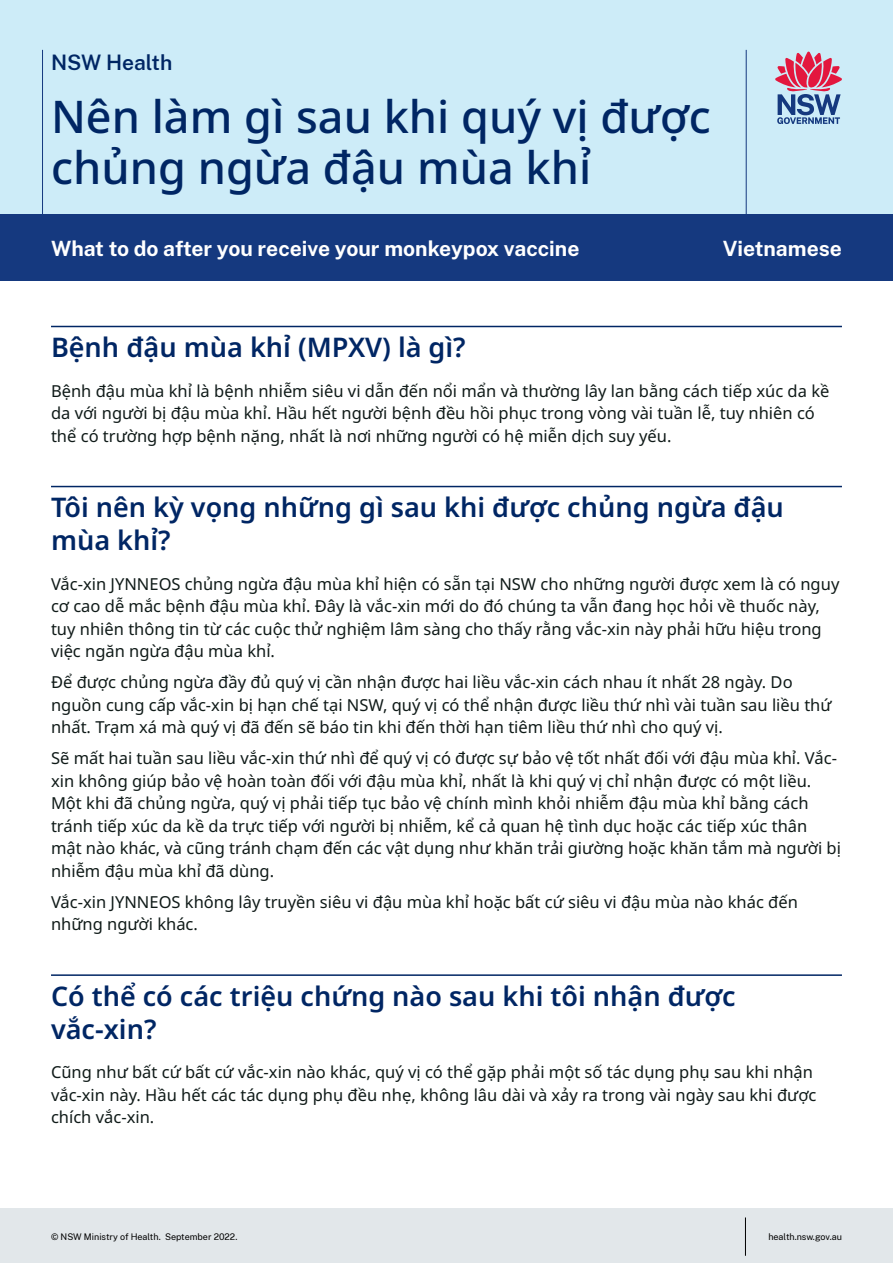
<style>
.page{position:relative;width:893px;height:1263px;background:#fff}
.page>*{position:absolute;margin:0;border:0;box-sizing:border-box;transform-origin:0 0}
.t1{font:500 45px "Noto Sans";color:#002664}
.Head{font:600 27px/33px "Noto Sans";color:#002664}
.t2{font:700 21px "Public Sans";color:#fff}
.t3{font:600 21px "Public Sans";letter-spacing:-.005em;color:#002664}
.Body{font:16.5px/22.5px "Noto Sans";color:#0f1a18}
.t4{font:9px "Public Sans";color:#000}
</style>
<div class="page">
<div style="left:0;top:1208px;width:893px;height:55px;background:#e2e7ea"></div>
<hr style="left:745px;top:1217px;width:1px;height:39px;background:#000">
<div style="left:0;top:0;width:893px;height:214px;background:#cdecf8"></div>
<div style="left:0;top:214px;width:893px;height:66px;background:#15397f"></div>
<svg style="left:775px;top:52px;width:67px;height:72px"></svg>
<hr style="left:51px;top:326px;width:791px;height:1px;background:#002664">
<hr style="left:51px;top:486px;width:791px;height:1px;background:#002664">
<hr style="left:51px;top:974px;width:791px;height:2px;background:#002664">
<hr style="left:746px;top:50px;width:1px;height:169px;background:#15397f">
<hr style="left:42px;top:50px;width:1px;height:169px;background:#15397f">
<p class="t3" style="left:51px;top:47px;width:123px">NSW Health</p>
<p class="t1" style="left:51px;top:85px;width:661px">Nên làm gì sau khi quý vị được</p>
<p class="t1" style="left:51px;top:136px;width:542px">chủng ngừa đậu mùa khỉ</p>
<p class="t2" style="left:51px;top:232px;width:530px">What to do after you receive your monkeypox vaccine</p>
<p class="t2" style="left:723px;top:232px;width:121px">Vietnamese</p>
<h2 class="Head" style="left:51px;top:331px;width:416px">Bệnh đậu mùa khỉ (MPXV) là gì?</h2>
<p class="Body" style="left:51px;top:380px;width:780px">Bệnh đậu mùa khỉ là bệnh nhiễm siêu vi dẫn đến nổi mẩn và thường lây lan bằng cách tiếp xúc da kề da với người bị đậu mùa khỉ. Hầu hết người bệnh đều hồi phục trong vòng vài tuần lễ, tuy nhiên có thể có trường hợp bệnh nặng, nhất là nơi những người có hệ miễn dịch suy yếu.</p>
<h2 class="Head" style="left:51px;top:491px;width:734px">Tôi nên kỳ vọng những gì sau khi được chủng ngừa đậu mùa khỉ?</h2>
<p class="Body" style="left:51px;top:573px;width:790px">Vắc-xin JYNNEOS chủng ngừa đậu mùa khỉ hiện có sẵn tại NSW cho những người được xem là có nguy cơ cao dễ mắc bệnh đậu mùa khỉ. Đây là vắc-xin mới do đó chúng ta vẫn đang học hỏi về thuốc này, tuy nhiên thông tin từ các cuộc thử nghiệm lâm sàng cho thấy rằng vắc-xin này phải hữu hiệu trong việc ngăn ngừa đậu mùa khỉ.</p>
<p class="Body" style="left:51px;top:671px;width:782px">Để được chủng ngừa đầy đủ quý vị cần nhận được hai liều vắc-xin cách nhau ít nhất 28 ngày. Do nguồn cung cấp vắc-xin bị hạn chế tại NSW, quý vị có thể nhận được liều thứ nhì vài tuần sau liều thứ nhất. Trạm xá mà quý vị đã đến sẽ báo tin khi đến thời hạn tiêm liều thứ nhì cho quý vị.</p>
<p class="Body" style="left:51px;top:747px;width:791px">Sẽ mất hai tuần sau liều vắc-xin thứ nhì để quý vị có được sự bảo vệ tốt nhất đối với đậu mùa khỉ. Vắc&shy;xin không giúp bảo vệ hoàn toàn đối với đậu mùa khỉ, nhất là khi quý vị chỉ nhận được có một liều.<br>Một khi đã chủng ngừa, quý vị phải tiếp tục bảo vệ chính mình khỏi nhiễm đậu mùa khỉ bằng cách tránh tiếp xúc da kề da trực tiếp với người bị nhiễm, kể cả quan hệ tình dục hoặc các tiếp xúc thân mật nào khác, và cũng tránh chạm đến các vật dụng như khăn trải giường hoặc khăn tắm mà người bị nhiễm đậu mùa khỉ đã dùng.</p>
<p class="Body" style="left:51px;top:891px;width:748px">Vắc-xin JYNNEOS không lây truyền siêu vi đậu mùa khỉ hoặc bất cứ siêu vi đậu mùa nào khác đến những người khác.</p>
<h2 class="Head" style="left:51px;top:980px;width:686px">Có thể có các triệu chứng nào sau khi tôi nhận được vắc-xin?</h2>
<p class="Body" style="left:51px;top:1061px;width:767px">Cũng như bất cứ bất cứ vắc-xin nào khác, quý vị có thể gặp phải một số tác dụng phụ sau khi nhận vắc-xin này. Hầu hết các tác dụng phụ đều nhẹ, không lâu dài và xảy ra trong vài ngày sau khi được chích vắc-xin.</p>
<p class="t4" style="left:51px;top:1230px;width:188px">© NSW Ministry of Health. September 2022.</p>
<p class="t4" style="left:768px;top:1230px;width:75px">health.nsw.gov.au</p>
</div>
